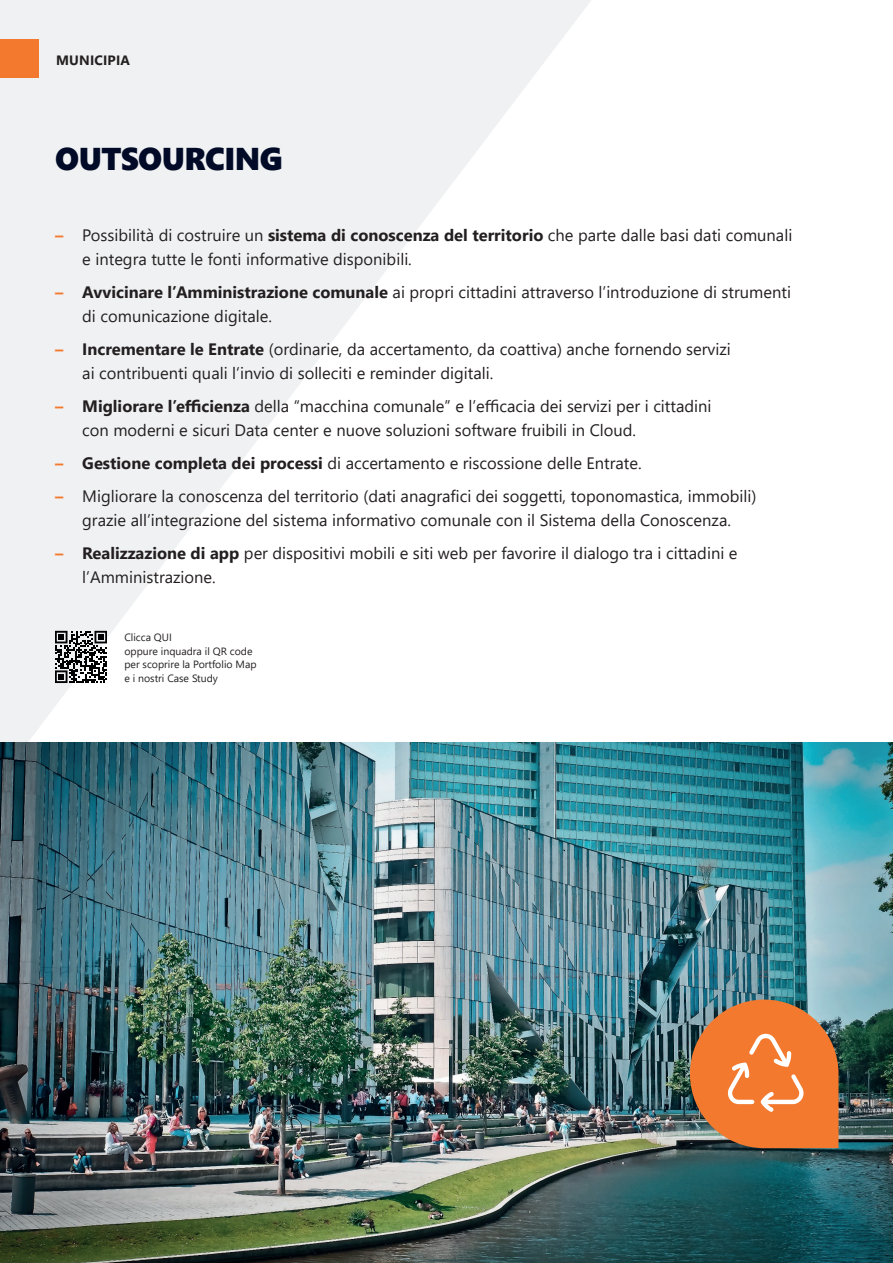
<style>
.page{position:relative;width:893px;height:1263px;background:#fff}
.page>*{position:absolute;margin:0;border:0;box-sizing:border-box;transform-origin:0 0}
.t1{font:31.5px "Segoe UI Black";letter-spacing:-.02em;color:#010b28}
.t2{font:16.5px/24px "Segoe UI";color:#231f20}
.t3{font:700 13.5px "Segoe UI";letter-spacing:.015em;color:#231f20}
.t4{font:10.5px/13.5px "Segoe UI";color:#231f20}
.s1{font-weight:700;color:#f4792e}
.s2{font-weight:700}
</style>
<div class="page">
<svg style="left:0;top:0;width:591px;height:742px;fill:#f0f1f2"></svg>
<div style="left:1px;top:39px;width:38px;height:39px;background:#f3792e"></div>
<img style="left:0;top:742px;width:893px;height:521px">
<svg style="left:690px;top:999px;width:148px;height:149px"></svg>
<svg style="left:55px;top:631px;width:52px;height:52px"></svg>
<p class="t3" style="left:56px;top:47px;width:76px">MUNICIPIA</p>
<h1 class="t1" style="left:55px;top:136px;width:229px">OUTSOURCING</h1>
<p class="t2" style="left:82px;top:222px;width:712px;text-indent:-27px"><span class="s1">–</span> Possibilità di costruire un <span class="s2">sistema di conoscenza del territorio</span> che parte dalle basi dati comunali e integra tutte le fonti informative disponibili.</p>
<p class="t2" style="left:82px;top:279px;width:710px;text-indent:-27px"><span class="s1">–</span> <span class="s2">Avvicinare l’Amministrazione comunale</span> ai propri cittadini attraverso l’introduzione di strumenti di comunicazione digitale.</p>
<p class="t2" style="left:82px;top:336px;width:650px;text-indent:-27px"><span class="s1">–</span> <span class="s2">Incrementare le Entrate</span> (ordinarie, da accertamento, da coattiva) anche fornendo servizi ai contribuenti quali l’invio di solleciti e reminder digitali.</p>
<p class="t2" style="left:82px;top:393px;width:631px;text-indent:-27px"><span class="s1">–</span> <span class="s2">Migliorare l’efficienza</span> della “macchina comunale” e l’efficacia dei servizi per i cittadini con moderni e sicuri Data center e nuove soluzioni software fruibili in Cloud.</p>
<p class="t2" style="left:55px;top:450px;width:588px"><span class="s1">–</span> <span class="s2">Gestione completa dei processi</span> di accertamento e riscossione delle Entrate.</p>
<p class="t2" style="left:55px;top:483px;width:703px;text-align:center"><span class="s1">–</span> Migliorare la conoscenza del territorio (dati anagrafici dei soggetti, toponomastica, immobili) grazie all’integrazione del sistema informativo comunale con il Sistema della Conoscenza.</p>
<p class="t2" style="left:82px;top:540px;width:657px;text-indent:-27px"><span class="s1">–</span> <span class="s2">Realizzazione di app</span> per dispositivi mobili e siti web per favorire il dialogo tra i cittadini e l’Amministrazione.</p>
<p class="t4" style="left:124px;top:630px;width:134px">Clicca QUI<br>oppure inquadra il QR code per scoprire la Portfolio Map e i nostri Case Study</p>
</div>
